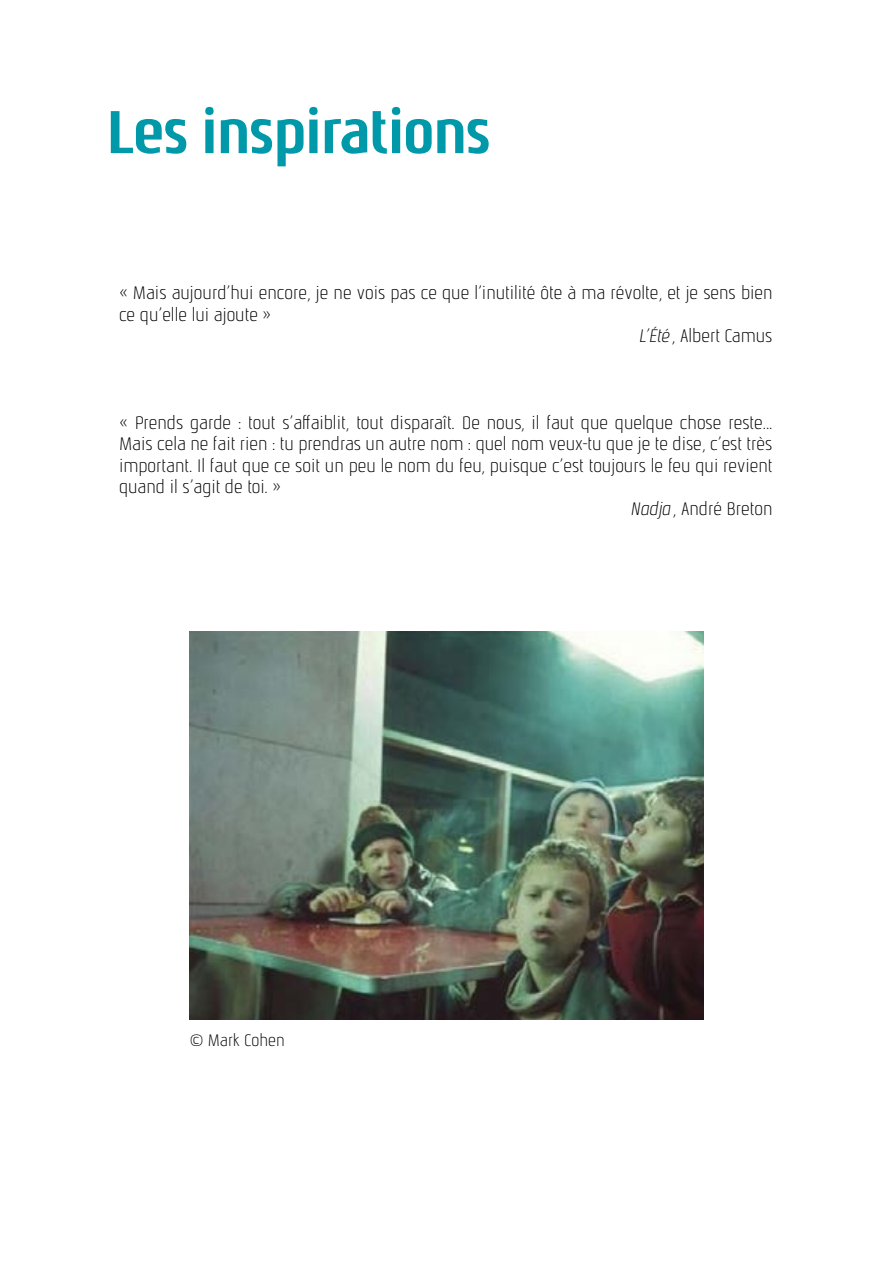
<style>
.page{position:relative;width:893px;height:1263px;background:#fff}
.page>*{position:absolute;margin:0;border:0;box-sizing:border-box;transform-origin:0 0}
.t1{font:700 60px "Nautikka";color:#0099a9}
.t2{font:300 18px "Nautikka";color:#000}
.t3{font:300 16.5px "Nautikka";color:#000}
.s1{font-style:italic}
</style>
<div class="page">
<img style="left:190px;top:631px;width:513px;height:389px">
<h1 class="t1" style="left:106px;top:95px;width:385px">Les inspirations</h1>
<p class="t2" style="left:119px;top:282px;width:655px">« Mais aujourd’hui encore, je ne vois pas ce que l’inutilité ôte à ma révolte, et je sens bien</p>
<p class="t2" style="left:119px;top:304px;width:154px">ce qu’elle lui ajoute »</p>
<p class="t2" style="left:640px;top:325px;width:134px"><span class="s1">L’Été</span>, Albert Camus</p>
<p class="t2" style="left:119px;top:412px;width:655px">« Prends garde : tout s’affaiblit, tout disparaît. De nous, il faut que quelque chose reste...</p>
<p class="t2" style="left:119px;top:433px;width:655px">Mais cela ne fait rien : tu prendras un autre nom : quel nom veux-tu que je te dise, c’est très</p>
<p class="t2" style="left:119px;top:455px;width:655px">important. Il faut que ce soit un peu le nom du feu, puisque c’est toujours le feu qui revient</p>
<p class="t2" style="left:119px;top:476px;width:164px">quand il s’agit de toi. »</p>
<p class="t2" style="left:632px;top:498px;width:142px"><span class="s1">Nadja</span>, André Breton</p>
<p class="t3" style="left:190px;top:1031px;width:96px">© Mark Cohen</p>
</div>
